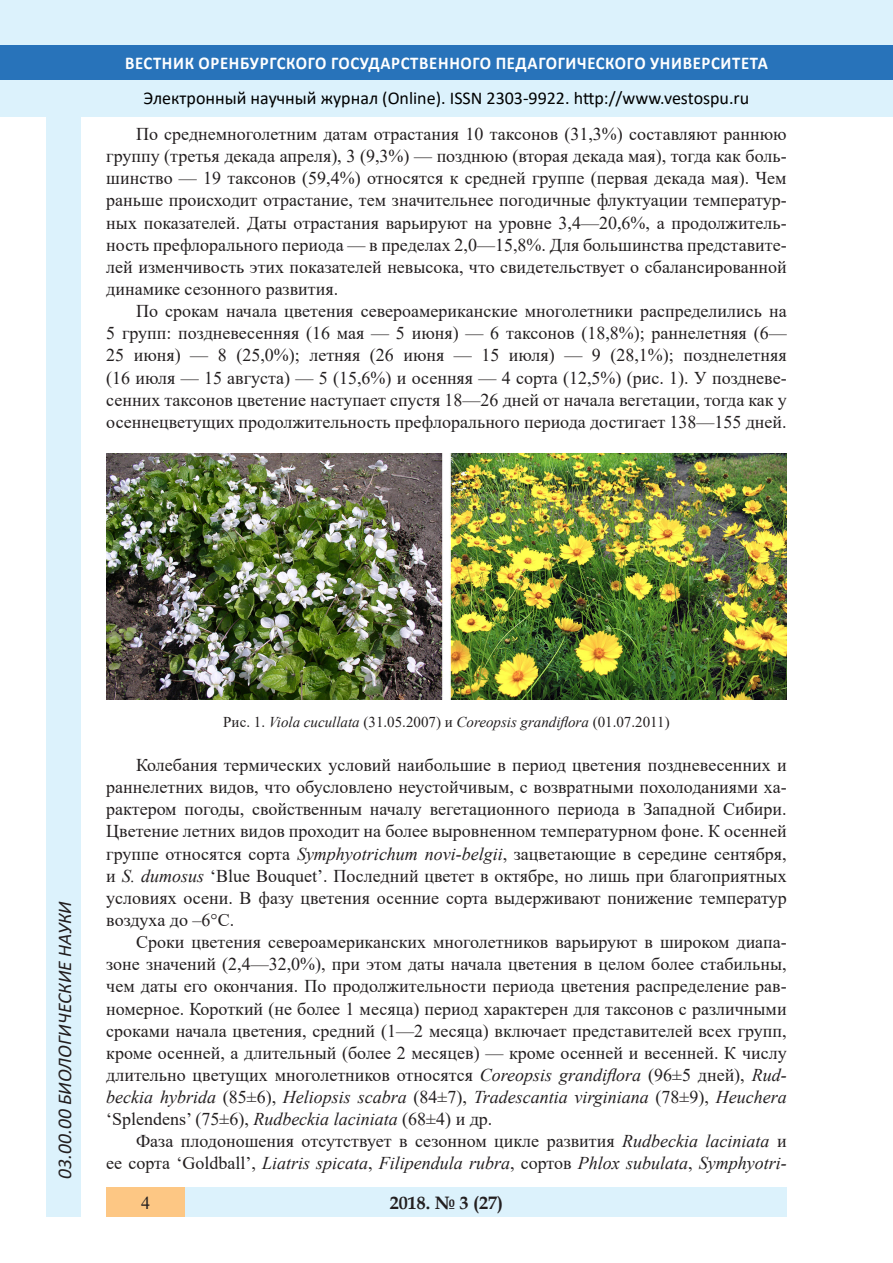
<style>
.page{position:relative;width:893px;height:1263px;background:#fff}
.page>*{position:absolute;margin:0;border:0;box-sizing:border-box;transform-origin:0 0}
.t1{font:italic 19.5px "Calibri";color:#231f20}
.Стиль2{font:18px/22.2px "Times New Roman";color:#231f20;text-align:justify}
.t2{font:18px "Calibri";color:#000}
.t3{font:700 18px "Calibri";letter-spacing:.04em;color:#fff;scale:.93 1}
.t4{font:700 18px "Book Antiqua";color:#231f20}
.таблица{font:italic 15px "Times New Roman";color:#231f20}
.s1{font-style:normal}
.s2{font-style:italic}
</style>
<div class="page">
<div style="left:0;top:0;width:893px;height:116px;background:#dcf2fc"></div>
<div style="left:0;top:45px;width:893px;height:34px;background:#2873ba"></div>
<div style="left:106px;top:1188px;width:681px;height:29px;background:#dcf2fc"></div>
<div style="left:106px;top:1188px;width:79px;height:29px;background:#fdc784"></div>
<div style="left:47px;top:116px;width:34px;height:1101px;background:#dcf2fc"></div>
<img style="left:106px;top:453px;width:681px;height:247px">
<p class="t3" style="left:125px;top:50px;width:693px">ВЕСТНИК ОРЕНБУРГСКОГО ГОСУДАРСТВЕННОГО ПЕДАГОГИЧЕСКОГО УНИВЕРСИТЕТА</p>
<p class="t2" style="left:144px;top:85px;width:607px">Электронный научный журнал (Online). ISSN 2303-9922. http://www.vestospu.ru</p>
<p class="Стиль2" style="left:106px;top:122px;width:682px;text-indent:30px">По среднемноголетним датам отрастания 10 таксонов (31,3%) составляют раннюю группу (третья декада апреля), 3 (9,3%) — позднюю (вторая декада мая), тогда как боль&shy;шинство — 19 таксонов (59,4%) относятся к средней группе (первая декада мая). Чем раньше происходит отрастание, тем значительнее погодичные флуктуации температур&shy;ных показателей. Даты отрастания варьируют на уровне 3,4—20,6%, а продолжитель&shy;ность префлорального периода — в пределах 2,0—15,8%. Для большинства представите&shy;лей изменчивость этих показателей невысока, что свидетельствует о сбалансированной динамике сезонного развития.</p>
<p class="Стиль2" style="left:106px;top:299px;width:682px;text-indent:30px">По срокам начала цветения североамериканские многолетники распределились на 5 групп: поздневесенняя (16 мая — 5 июня) — 6 таксонов (18,8%); раннелетняя (6— 25 июня) — 8 (25,0%); летняя (26 июня — 15 июля) — 9 (28,1%); позднелетняя (16 июля — 15 августа) — 5 (15,6%) и осенняя — 4 сорта (12,5%) (рис. 1). У поздневе&shy;сенних таксонов цветение наступает спустя 18—26 дней от начала вегетации, тогда как у осеннецветущих продолжительность префлорального периода достигает 138—155 дней.</p>
<p class="t1" style="left:51px;top:1179px;width:279px;rotate:-90deg">03.00.00 БИОЛОГИЧЕСКИЕ НАУКИ</p>
<p class="таблица" style="left:223px;top:711px;width:448px"><span class="s1">Рис. 1.</span> Viola cucullata <span class="s1">(31.05.2007) и</span> Coreopsis grandiflora <span class="s1">(01.07.2011)</span></p>
<p class="Стиль2" style="left:106px;top:753px;width:682px;text-indent:30px">Колебания термических условий наибольшие в период цветения поздневесенних и раннелетних видов, что обусловлено неустойчивым, с возвратными похолоданиями ха&shy;рактером погоды, свойственным началу вегетационного периода в Западной Сибири.<br>Цветение летних видов проходит на более выровненном температурном фоне. К осенней группе относятся сорта <span class="s2">Symphyotrichum novi-belgii</span>, зацветающие в середине сентября, и <span class="s2">S. dumosus</span> ‘Blue Bouquet’. Последний цветет в октябре, но лишь при благоприятных условиях осени. В фазу цветения осенние сорта выдерживают понижение температур воздуха до –6°C.</p>
<p class="Стиль2" style="left:106px;top:930px;width:682px;text-indent:30px">Сроки цветения североамериканских многолетников варьируют в широком диапа&shy;зоне значений (2,4—32,0%), при этом даты начала цветения в целом более стабильны, чем даты его окончания. По продолжительности периода цветения распределение рав&shy;номерное. Короткий (не более 1 месяца) период характерен для таксонов с различными сроками начала цветения, средний (1—2 месяца) включает представителей всех групп, кроме осенней, а длительный (более 2 месяцев) — кроме осенней и весенней. К числу длительно цветущих многолетников относятся <span class="s2">Coreopsis grandiflora</span> (96±5 дней), <span class="s2">Rud&shy;beckia hybrida</span> (85±6), <span class="s2">Heliopsis scabra</span> (84±7), <span class="s2">Tradescantia virginiana</span> (78±9), <span class="s2">Heuchera </span>‘Splendens’ (75±6), <span class="s2">Rudbeckia laciniata</span> (68±4) и др.</p>
<p class="Стиль2" style="left:106px;top:1129px;width:682px;text-align:right">Фаза плодоношения отсутствует в сезонном цикле развития <span class="s2">Rudbeckia laciniata</span> и<br>ее сорта ‘Goldball’, <span class="s2">Liatris spicata</span>, <span class="s2">Filipendula rubra</span>, сортов <span class="s2">Phlox subulata</span>, <span class="s2">Symphyotri-</span></p>
<p class="Стиль2" style="left:141px;top:1191px;width:10px">4</p>
<p class="t4" style="left:390px;top:1190px;width:115px">2018. № 3 (27)</p>
</div>
